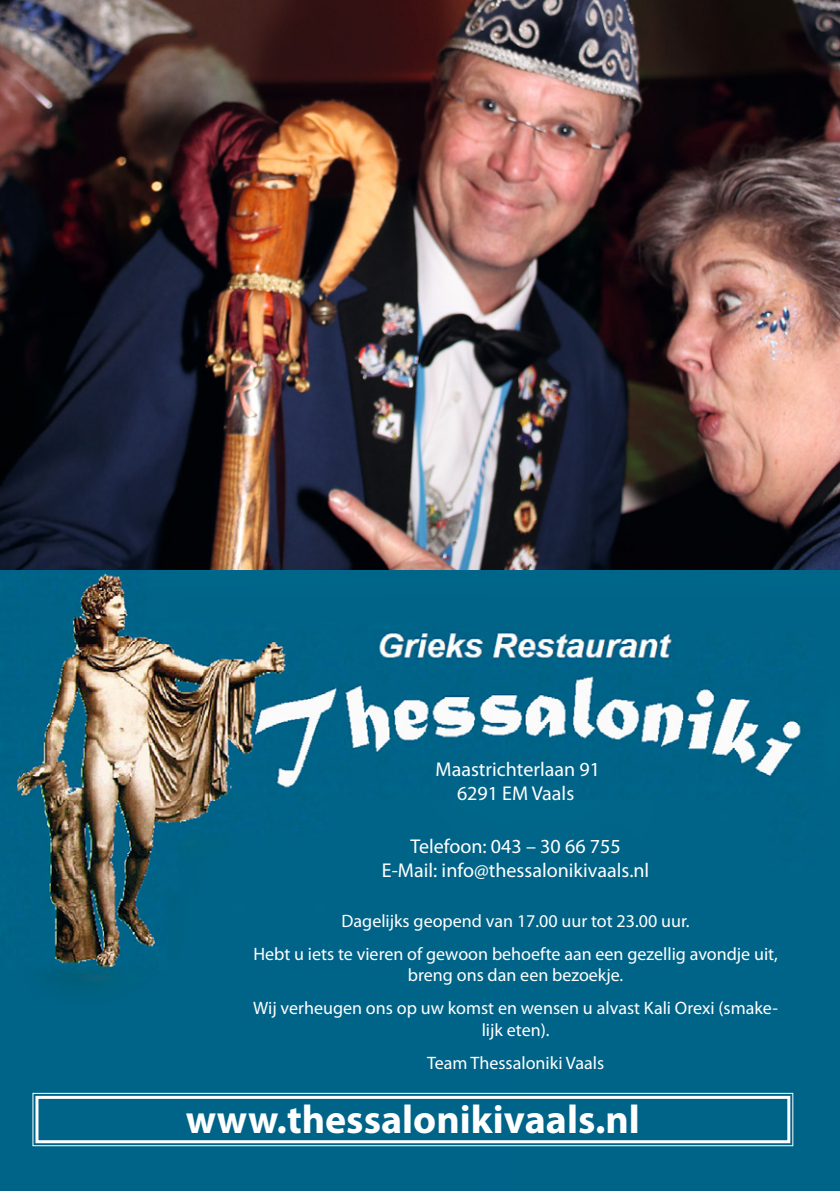
<style>
.page{position:relative;width:840px;height:1191px;background:#fff}
.page>*{position:absolute;margin:0;border:0;box-sizing:border-box;transform-origin:0 0}
.t1{font:700 40px "Myriad Pro";color:#fff}
.t2{font:20px/24px "Myriad Pro";color:#fff;text-align:center}
.t3{font:18px/33px "Myriad Pro";color:#fff;text-align:center}
</style>
<div class="page">
<img style="left:0;top:0;width:839px;height:1191px">
<svg style="left:32px;top:1092px;width:761px;height:54px;background:#0c6b8d"></svg>
<div style="left:35px;top:1095px;width:754px;height:48px;border:3px solid #fff"></div>
<p class="t2" style="left:435px;top:759px;width:166px">Maastrichterlaan 91<br>6291 EM Vaals</p>
<p class="t2" style="left:382px;top:836px;width:269px">Telefoon: 043 – 30 66 755<br>E-Mail: info@thessalonikivaals.nl</p>
<p class="t3" style="left:253px;top:906px;width:526px">Dagelijks geopend van 17.00 uur tot 23.00 uur.<br>Hebt u iets te vieren of gewoon behoefte aan een gezellig avondje uit,</p>
<p class="t3" style="left:253px;top:960px;width:526px">breng ons dan een bezoekje.<br>Wij verheugen ons op uw komst en wensen u alvast Kali Orexi (smake-</p>
<p class="t3" style="left:427px;top:1015px;width:178px">lijk eten).<br>Team Thessaloniki Vaals</p>
<h1 class="t1" style="left:186px;top:1104px;width:455px">www.thessalonikivaals.nl</h1>
</div>
